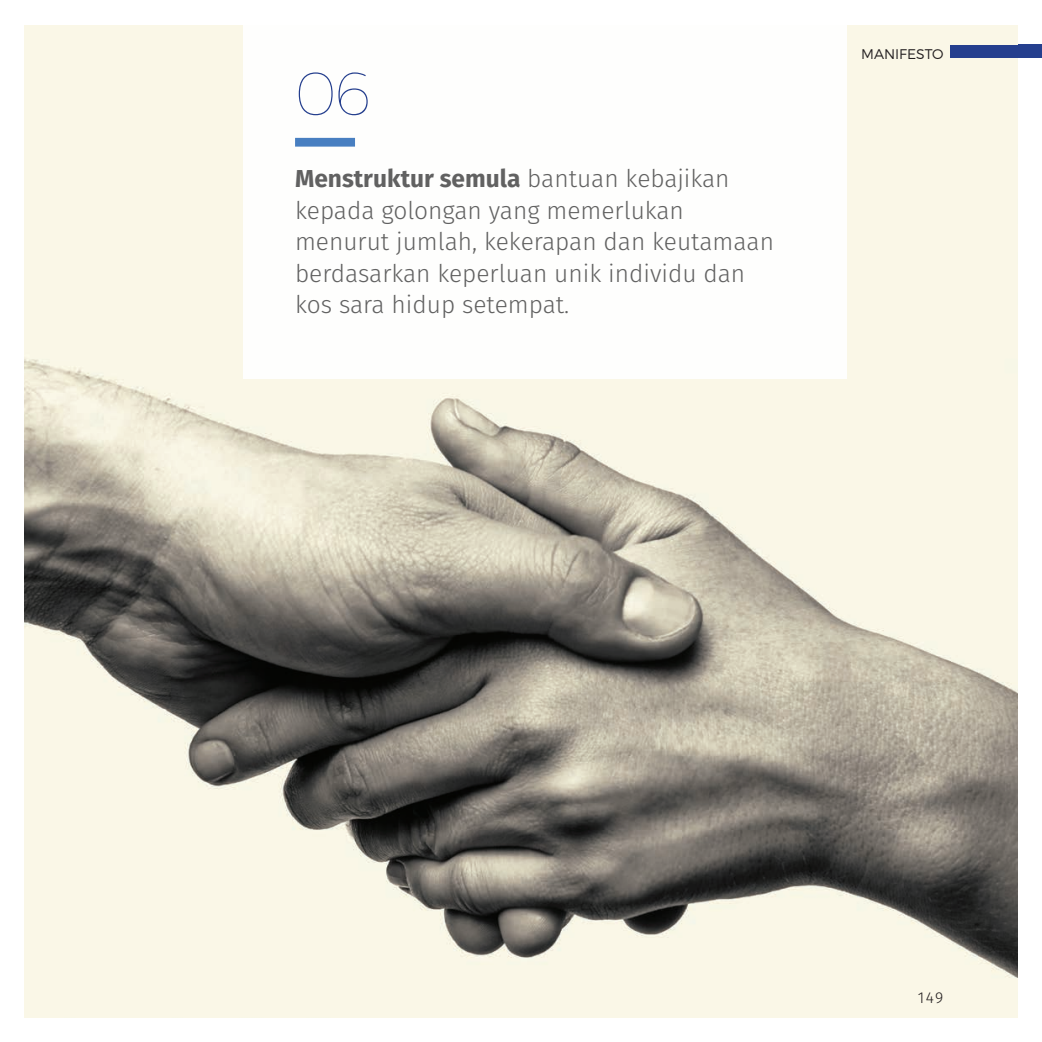
<style>
.page{position:relative;width:1042px;height:1042px;background:#fff}
.page>*{position:absolute;margin:0;border:0;box-sizing:border-box;transform-origin:0 0}
.Body_Text_-_Numberin{font:100 61.25px "Montserrat";color:#253f8e}
.Body_Text_-_Stand_Al{font:300 24.5px/31.5px "Fira Sans";color:#616161}
.t1{font:300 15.75px "Fira Sans";color:#231f20}
.t2{font:300 14px "Montserrat";color:#231f20}
.s1{font-weight:700}
</style>
<div class="page">
<img style="left:25px;top:25px;width:992px;height:993px">
<div style="left:950px;top:45px;width:92px;height:13px;background:#253f8e"></div>
<div style="left:243px;top:0;width:604px;height:378px;background:#fff"></div>
<div style="left:295px;top:138px;width:60px;height:9px;background:#487fc1"></div>
<p class="Body_Text_-_Numberin" style="left:295px;top:56px;width:77px">06</p>
<p class="Body_Text_-_Stand_Al" style="left:295px;top:163px;width:480px"><span class="s1">Menstruktur semula</span> bantuan kebajikan kepada golongan yang memerlukan menurut jumlah, kekerapan dan keutamaan berdasarkan keperluan unik individu dan</p>
<p class="Body_Text_-_Stand_Al" style="left:295px;top:289px;width:276px">kos sara hidup setempat.</p>
<p class="t2" style="left:861px;top:45px;width:84px">MANIFESTO</p>
<p class="t1" style="left:918px;top:986px;width:27px">149</p>
</div>
